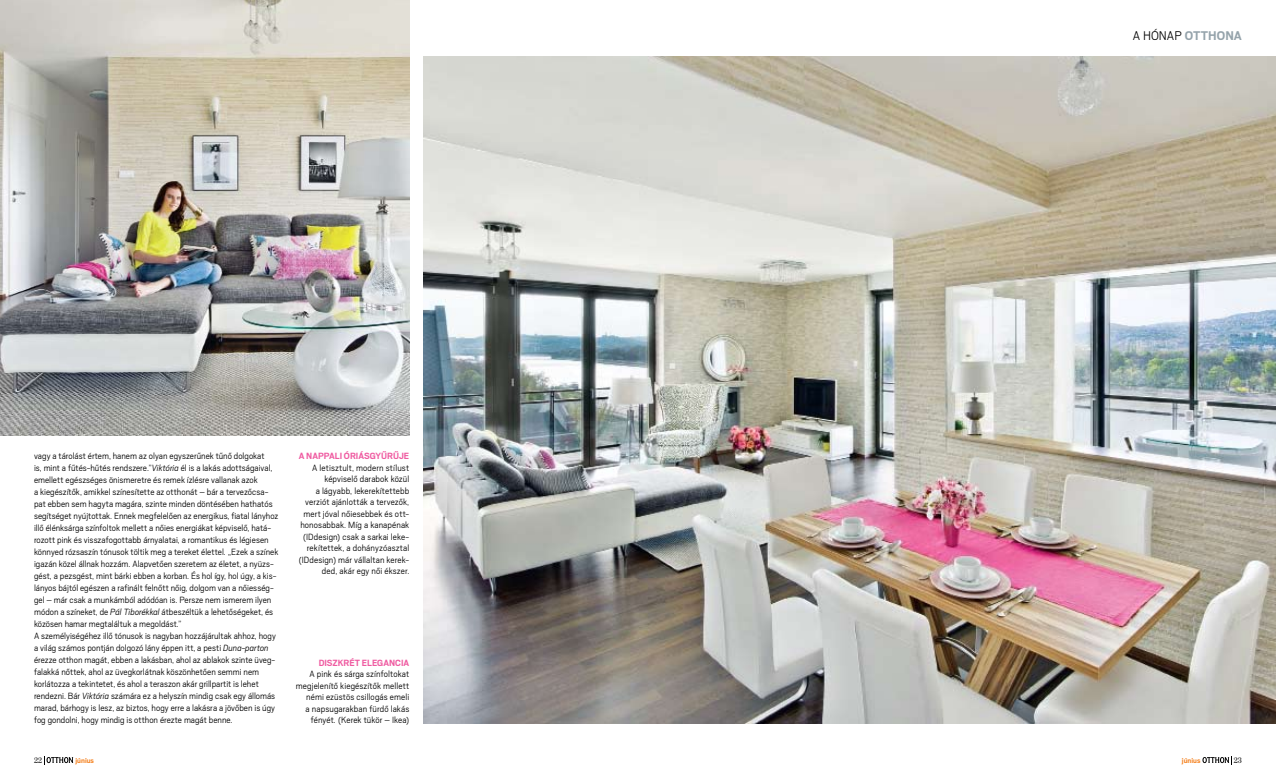
<style>
.page{position:relative;width:1276px;height:780px;background:#fff}
.page>*{position:absolute;margin:0;border:0;box-sizing:border-box;transform-origin:0 0}
.t1{font:700 14px "Scout M";letter-spacing:.005em;color:#95a3ab}
.t2{font:10px/12px "Scout M Light";color:#000;text-align:right}
.t3{font:700 10px "Scout M";color:#ef5ba1}
.t4{font:700 8px "Scout M";color:#f58220}
.t5{font:8px "Century";color:#000}
.s1{font-style:italic}
.s2{font-family:"Scout M Light";font-weight:400;color:#000}
</style>
<div class="page">
<svg style="left:44px;top:756px;width:29px;height:8px"></svg>
<svg style="left:1202px;top:756px;width:30px;height:8px"></svg>
<img style="left:423px;top:57px;width:853px;height:666px">
<img style="left:0;top:0;width:409px;height:435px">
<p class="t2" style="left:34px;top:450px;width:246px;text-align:left">vagy a tárolást értem, hanem az olyan egyszerűnek tűnő dolgokat<br>is, mint a fűtés-hűtés rendszere.”<span class="s1">Viktória</span> él is a lakás adottságaival, emellett egészséges önismeretre és remek ízlésre vallanak azok<br>a kiegészítők, amikkel színesítette az otthonát – bár a tervezőcsa&shy;pat ebben sem hagyta magára, szinte minden döntésében hathatós segítséget nyújtottak. Ennek megfelelően az energikus, fiatal lányhoz illő élénksárga színfoltok mellett a nőies energiákat képviselő, hatá&shy;rozott pink és visszafogottabb árnyalatai, a romantikus és légiesen könnyed rózsaszín tónusok töltik meg a tereket élettel. „Ezek a színek igazán közel állnak hozzám. Alapvetően szeretem az életet, a nyüzs&shy;gést, a pezsgést, mint bárki ebben a korban. És hol így, hol úgy, a kis&shy;lányos bájtól egészen a rafinált felnőtt nőig, dolgom van a nőiesség&shy;gel – már csak a munkámból adódóan is. Persze nem ismerem ilyen módon a színeket, de <span class="s1">Pál Tiborékkal</span> átbeszéltük a lehetőségeket, és közösen hamar megtaláltuk a megoldást.”<br>A személyiségéhez illő tónusok is nagyban hozzájárultak ahhoz, hogy a világ számos pontján dolgozó lány éppen itt, a pesti <span class="s1">Duna-parton </span>érezze otthon magát, ebben a lakásban, ahol az ablakok szinte üveg&shy;falakká nőttek, ahol az üvegkorlátnak köszönhetően semmi nem korlátozza a tekintetet, és ahol a teraszon akár grillpartit is lehet rendezni. Bár <span class="s1">Viktória</span> számára ez a helyszín mindig csak egy állomás marad, bárhogy is lesz, az biztos, hogy erre a lakásra a jövőben is úgy fog gondolni, hogy mindig is otthon érezte magát benne.</p>
<p class="t3" style="left:299px;top:451px;width:112px">A NAPPALI ÓRIÁSGYŰRŰJE</p>
<p class="t2" style="left:299px;top:462px;width:112px;line-height:11.5px">A letisztult, modern stílust képviselő darabok közül<br>a lágyabb, lekerekítettebb verziót ajánlották a tervezők, mert jóval nőiesebbek és ott&shy;honosabbak. Míg a kanapénak (IDdesign) csak a sarkai leke&shy;rekítettek, a dohányzóasztal (IDdesign) már vállaltan kerek&shy;ded, akár egy női ékszer.</p>
<p class="t3" style="left:319px;top:657px;width:92px">DISZKRÉT ELEGANCIA</p>
<p class="t2" style="left:296px;top:668px;width:115px;line-height:11.5px">A pink és sárga színfoltokat megjelenítő kiegészítők mellett némi ezüstös csillogás emeli<br>a napsugarakban fürdő lakás fényét. (Kerek tükör – Ikea)</p>
<h1 class="t1" style="left:1132px;top:29px;width:111px"><span class="s2">a hónap</span> OTTHONA</h1>
<p class="t5" style="left:34px;top:755px;width:9px">22</p>
<p class="t4" style="left:76px;top:756px;width:20px">JÚNIUS</p>
<p class="t4" style="left:1182px;top:756px;width:20px">JÚNIUS</p>
<p class="t5" style="left:1234px;top:755px;width:9px">23</p>
</div>
